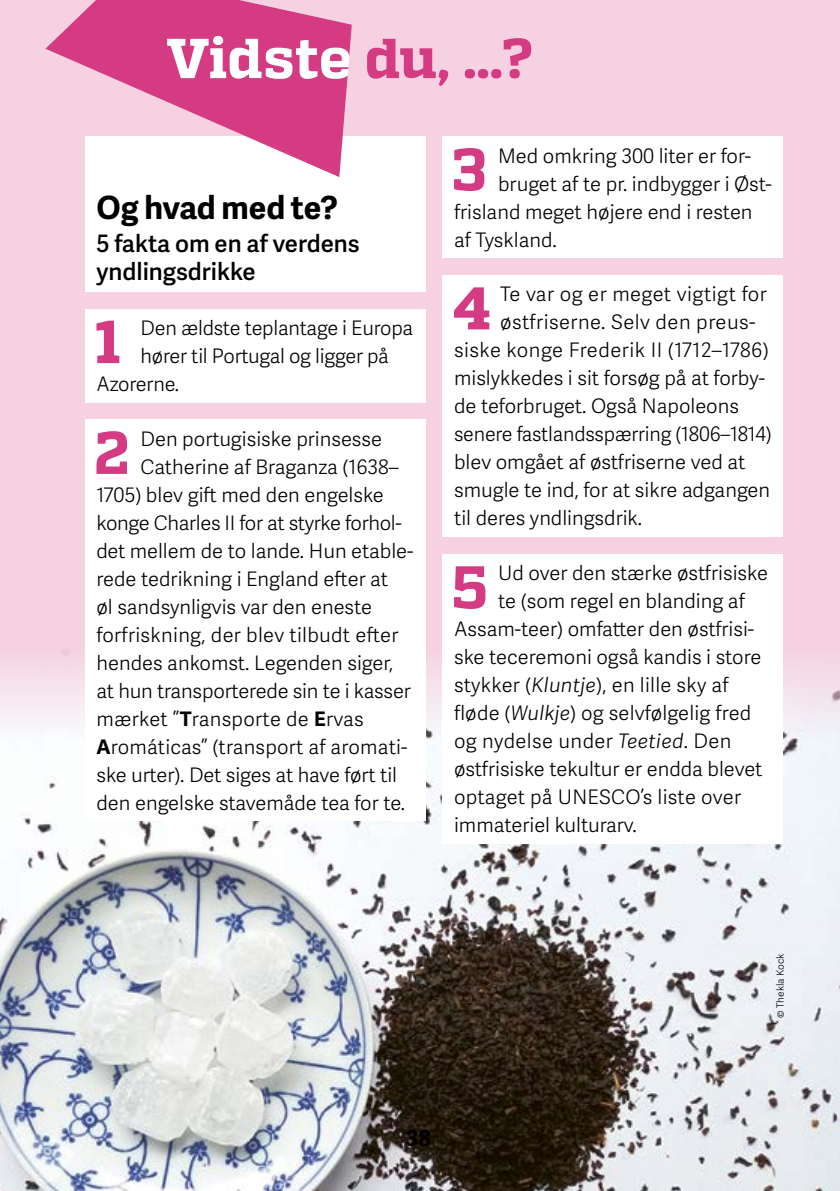
<style>
.page{position:relative;width:840px;height:1191px;background:#fff}
.page>*{position:absolute;margin:0;border:0;box-sizing:border-box;transform-origin:0 0}
.t1{font:800 60px "Quadon";color:#d43b83}
.t2{font:800 56.2px "Quadon";color:#d43b83}
.t3{font:700 32px "Adelle Sans";letter-spacing:-.005em;color:#000}
.t4{font:24px/28px "Adelle Sans Sb";color:#000}
.t5{font:700 22px "Adelle Sans";color:#000}
.t6{font:20px "Adelle Sans Lt";color:#000}
.t7{font:20px "Adelle Sans Lt";letter-spacing:.025em;color:#000}
.t8{font:20px "Adelle Sans Lt";letter-spacing:.02em;color:#000}
.t9{font:10px "Adelle Sans Lt";color:#000}
.s1{font-family:"Adelle Sans";font-weight:700}
.s2{font-style:italic}
</style>
<div class="page">
<div style="left:0;top:0;width:839px;height:1191px;background:#f6d1e1"></div>
<img style="left:0;top:632px;width:839px;height:559px">
<div style="left:85px;top:136px;width:340px;height:156px;background:#fff"></div>
<div style="left:85px;top:309px;width:340px;height:93px;background:#fff"></div>
<div style="left:85px;top:419px;width:340px;height:402px;background:#fff"></div>
<div style="left:442px;top:136px;width:340px;height:122px;background:#fff"></div>
<div style="left:442px;top:275px;width:340px;height:262px;background:#fff"></div>
<div style="left:442px;top:554px;width:340px;height:289px;background:#fff"></div>
<svg style="left:45px;top:0;width:306px;height:177px;fill:#d43b83"></svg>
<h2 class="t2" style="left:365px;top:26px;width:169px">du, ...?</h2>
<h3 class="t3" style="left:96px;top:184px;width:243px">Og hvad med te?</h3>
<p class="t4" style="left:96px;top:229px;width:265px">5 fakta om en af verdens yndlingsdrikke</p>
<h1 class="t1" style="left:95px;top:307px;width:28px">1</h1>
<p class="t6" style="left:140px;top:314px;width:274px">Den ældste teplantage i Europa</p>
<p class="t6" style="left:140px;top:342px;width:249px">hører til Portugal og ligger på</p>
<p class="t6" style="left:96px;top:370px;width:84px">Azorerne.</p>
<h1 class="t1" style="left:94px;top:418px;width:37px">2</h1>
<p class="t6" style="left:140px;top:424px;width:243px">Den portugisiske prinsesse</p>
<p class="t6" style="left:140px;top:452px;width:260px">Catherine af Braganza (1638–</p>
<p class="t6" style="left:96px;top:480px;width:289px">1705) blev gift med den engelske</p>
<p class="t6" style="left:96px;top:508px;width:307px">konge Charles II for at styrke forhol-</p>
<p class="t6" style="left:96px;top:536px;width:318px">det mellem de to lande. Hun etable-</p>
<p class="t6" style="left:96px;top:564px;width:293px">rede tedrikning i England efter at</p>
<p class="t6" style="left:96px;top:592px;width:277px">øl sandsynligvis var den eneste</p>
<p class="t6" style="left:96px;top:620px;width:303px">forfriskning, der blev tilbudt efter</p>
<p class="t6" style="left:96px;top:648px;width:298px">hendes ankomst. Legenden siger,</p>
<p class="t6" style="left:96px;top:676px;width:316px">at hun transporterede sin te i kasser</p>
<p class="t6" style="left:96px;top:704px;width:268px">mærket ”<span class="s1">T</span>ransporte de <span class="s1">E</span>rvas</p>
<p class="t6" style="left:96px;top:732px;width:312px"><span class="s1">A</span>romáticas” (transport af aromati-</p>
<p class="t6" style="left:96px;top:760px;width:302px">ske urter). Det siges at have ført til</p>
<p class="t6" style="left:96px;top:788px;width:310px">den engelske stavemåde tea for te.</p>
<h1 class="t1" style="left:452px;top:135px;width:36px">3</h1>
<p class="t6" style="left:498px;top:141px;width:254px">Med omkring 300 liter er for-</p>
<p class="t6" style="left:498px;top:169px;width:275px">bruget af te pr. indbygger i Øst-</p>
<p class="t6" style="left:454px;top:197px;width:300px">frisland meget højere end i resten</p>
<p class="t6" style="left:454px;top:225px;width:104px">af Tyskland.</p>
<h1 class="t1" style="left:453px;top:273px;width:39px">4</h1>
<p class="t7" style="left:500px;top:280px;width:268px">Te var og er meget vigtigt for</p>
<p class="t7" style="left:500px;top:308px;width:257px">østfriserne. Selv den preus-</p>
<p class="t7" style="left:454px;top:336px;width:316px">siske konge Frederik II (1712–1786)</p>
<p class="t6" style="left:454px;top:364px;width:312px">mislykkedes i sit forsøg på at forby-</p>
<p class="t6" style="left:454px;top:392px;width:286px">de teforbruget. Også Napoleons</p>
<p class="t6" style="left:454px;top:420px;width:319px">senere fastlandsspærring (1806–1814)</p>
<p class="t6" style="left:454px;top:448px;width:292px">blev omgået af østfriserne ved at</p>
<p class="t6" style="left:454px;top:476px;width:317px">smugle te ind, for at sikre adgangen</p>
<p class="t6" style="left:454px;top:504px;width:189px">til deres yndlingsdrik.</p>
<h1 class="t1" style="left:452px;top:552px;width:36px">5</h1>
<p class="t6" style="left:498px;top:559px;width:271px">Ud over den stærke østfrisiske</p>
<p class="t6" style="left:498px;top:587px;width:248px">te (som regel en blanding af</p>
<p class="t6" style="left:454px;top:615px;width:301px">Assam-teer) omfatter den østfrisi-</p>
<p class="t6" style="left:454px;top:643px;width:309px">ske teceremoni også kandis i store</p>
<p class="t6" style="left:454px;top:671px;width:276px">stykker (<span class="s2">Kluntje</span>), en lille sky af</p>
<p class="t6" style="left:454px;top:699px;width:299px">fløde (<span class="s2">Wulkje</span>) og selvfølgelig fred</p>
<p class="t8" style="left:454px;top:727px;width:279px">og nydelse under <span class="s2">Teetied</span>. Den</p>
<p class="t6" style="left:454px;top:755px;width:310px">østfrisiske tekultur er endda blevet</p>
<p class="t6" style="left:454px;top:783px;width:288px">optaget på UNESCO’s liste over</p>
<p class="t6" style="left:454px;top:811px;width:184px">immateriel kulturarv.</p>
<p class="t5" style="left:406px;top:1121px;width:26px">38</p>
<p class="t9" style="left:772px;top:1017px;width:66px;rotate:-90deg">© Thekla Kock</p>
</div>
